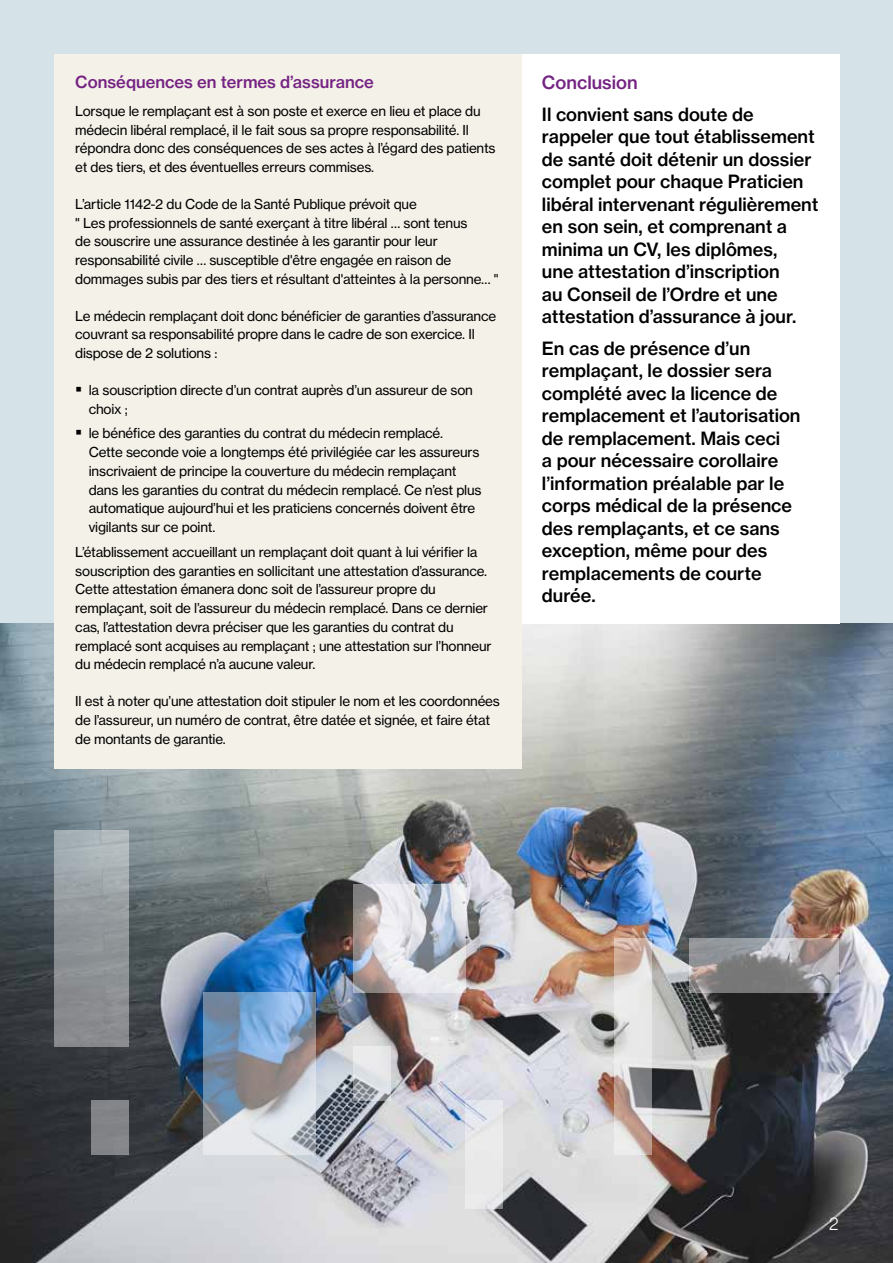
<style>
.page{position:relative;width:893px;height:1263px;background:#fff}
.page>*{position:absolute;margin:0;border:0;box-sizing:border-box;transform-origin:0 0}
.t1{font:18px/22.5px "N Haas Grotesk TX Std 65 Md";color:#000}
.t2{font:18px "N Haas Grotesk TX Std 65 Md";color:#752383}
.t3{font:18px "N Haas Grotesk DS Std 45 Lt";color:#fff}
.t4{font:16.5px "N Haas Grotesk TX Std 65 Md";color:#752383}
.t5{font:13.5px/18.8px "N Haas Grotesk TX Std 55 Rg";letter-spacing:-.015em;color:#000}
</style>
<div class="page">
<img style="left:0;top:623px;width:893px;height:640px">
<div style="left:0;top:0;width:893px;height:623px;background:#d5e2e8"></div>
<div style="left:465px;top:1101px;width:38px;height:108px;background:#e9e9e9"></div>
<svg style="left:54px;top:831px;width:75px;height:216px;background:#94999d"></svg>
<div style="left:91px;top:1101px;width:38px;height:54px;background:#828487"></div>
<svg style="left:353px;top:885px;width:112px;height:108px;background:#c6c5cb"></svg>
<svg style="left:204px;top:993px;width:112px;height:162px;background:#9babbe"></svg>
<svg style="left:353px;top:1047px;width:37px;height:54px;background:#d2d4d8"></svg>
<svg style="left:615px;top:939px;width:37px;height:216px;background:#d1c7c3"></svg>
<svg style="left:689px;top:939px;width:150px;height:54px;background:#959395"></svg>
<div style="left:521px;top:54px;width:319px;height:570px;background:#fff"></div>
<div style="left:54px;top:54px;width:468px;height:714px;background:#f4f1e8"></div>
<p class="t4" style="left:75px;top:72px;width:300px">Conséquences en termes d’assurance</p>
<p class="t5" style="left:75px;top:102px;width:422px">Lorsque le remplaçant est à son poste et exerce en lieu et place du médecin libéral remplacé, il le fait sous sa propre responsabilité. Il répondra donc des conséquences de ses actes à l’égard des patients et des tiers, et des éventuelles erreurs commises.</p>
<p class="t5" style="left:75px;top:195px;width:425px">L’article 1142-2 du Code de la Santé Publique prévoit que<br>" Les professionnels de santé exerçant à titre libéral … sont tenus<br>de souscrire une assurance destinée à les garantir pour leur responsabilité civile … susceptible d'être engagée en raison de dommages subis par des tiers et résultant d'atteintes à la personne… "</p>
<p class="t5" style="left:75px;top:306px;width:422px">Le médecin remplaçant doit donc bénéficier de garanties d’assurance couvrant sa responsabilité propre dans le cadre de son exercice. Il dispose de 2 solutions :</p>
<p class="t5" style="left:89px;top:381px;width:386px">la souscription directe d’un contrat auprès d’un assureur de son choix ;</p>
<p class="t5" style="left:89px;top:424px;width:394px">le bénéfice des garanties du contrat du médecin remplacé.<br>Cette seconde voie a longtemps été privilégiée car les assureurs inscrivaient de principe la couverture du médecin remplaçant dans les garanties du contrat du médecin remplacé. Ce n’est plus automatique aujourd’hui et les praticiens concernés doivent être vigilants sur ce point.</p>
<p class="t5" style="left:75px;top:543px;width:418px">L’établissement accueillant un remplaçant doit quant à lui vérifier la souscription des garanties en sollicitant une attestation d’assurance.<br>Cette attestation émanera donc soit de l’assureur propre du remplaçant, soit de l’assureur du médecin remplacé. Dans ce dernier cas, l’attestation devra préciser que les garanties du contrat du remplacé sont acquises au remplaçant ; une attestation sur l’honneur du médecin remplacé n’a aucune valeur.</p>
<p class="t5" style="left:75px;top:692px;width:426px">Il est à noter qu’une attestation doit stipuler le nom et les coordonnées de l’assureur, un numéro de contrat, être datée et signée, et faire état de montants de garantie.</p>
<h1 class="t2" style="left:542px;top:72px;width:97px">Conclusion</h1>
<p class="t1" style="left:542px;top:103px;width:278px">Il convient sans doute de rappeler que tout établissement de santé doit détenir un dossier complet pour chaque Praticien libéral intervenant régulièrement en son sein, et comprenant a minima un CV, les diplômes,<br>une attestation d’inscription<br>au Conseil de l’Ordre et une attestation d’assurance à jour.</p>
<p class="t1" style="left:542px;top:337px;width:260px">En cas de présence d’un remplaçant, le dossier sera complété avec la licence de remplacement et l’autorisation de remplacement. Mais ceci<br>a pour nécessaire corollaire l’information préalable par le corps médical de la présence des remplaçants, et ce sans exception, même pour des remplacements de courte durée.</p>
<h1 class="t3" style="left:829px;top:1213px;width:11px">2</h1>
</div>
